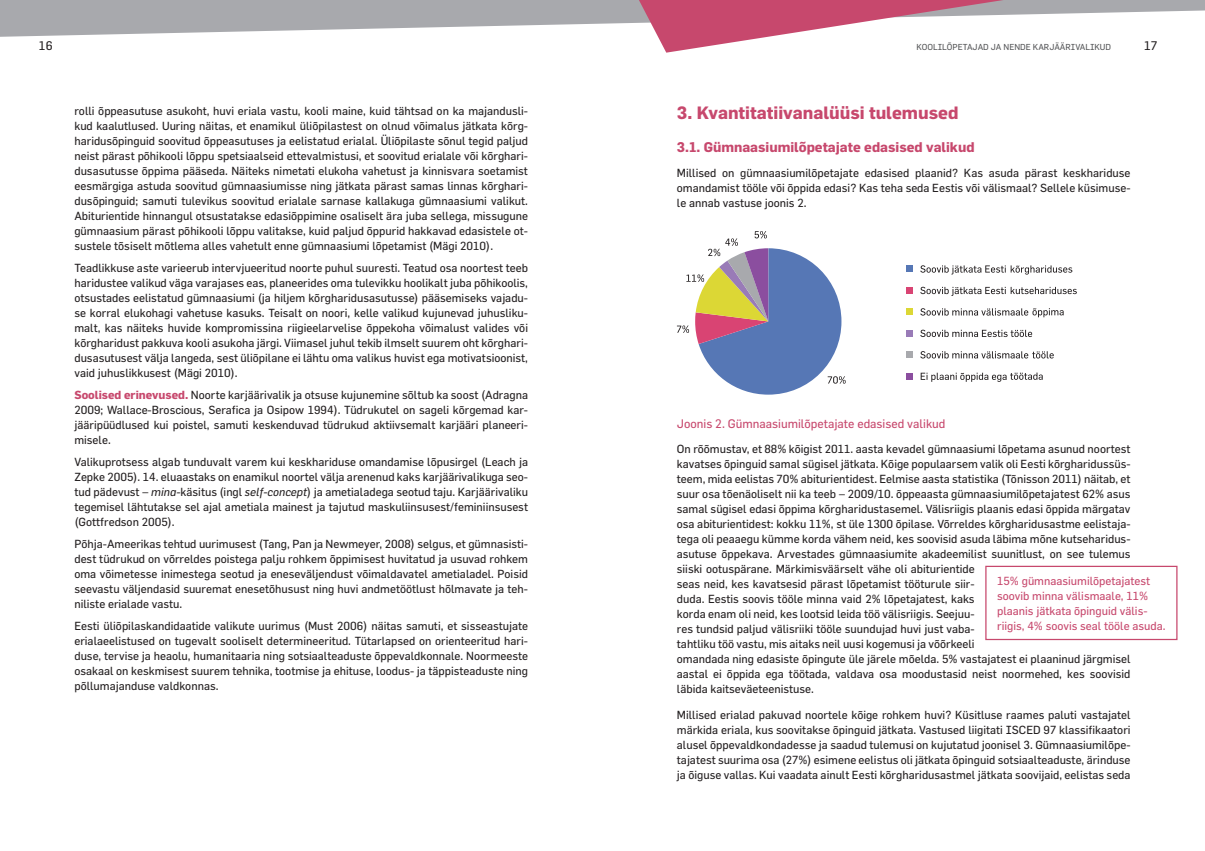
<style>
.page{position:relative;width:1205px;height:851px;background:#fff}
.page>*{position:absolute;margin:0;border:0;box-sizing:border-box;transform-origin:0 0}
.Heading_1{font:700 17.5px "Flama";color:#c7486d}
.Heading_2{font:700 13.75px "Flama";color:#c7486d}
.t1{font:12.25px "Flama";color:#231f20}
.t2{font:12.12px "Flama";color:#c7486d}
.tekst{font:11.5px/15px "Flama";color:#231f20;text-align:justify}
.t3{font:11.5px/15px "Flama";color:#c7486d}
.t4{font:8.5px "Flama";color:#57585a}
.s1{font-weight:700;color:#c7486d}
.s2{font-style:italic}
</style>
<div class="page">
<svg style="left:0;top:0;width:1205px;height:37px;fill:#a8a9ad"></svg>
<svg style="left:639px;top:0;width:364px;height:53px"></svg>
<div style="left:985px;top:565px;width:192px;height:75px;border:1px solid #c7486d"></div>
<svg style="left:677px;top:231px;width:168px;height:163px"></svg>
<div style="left:906px;top:265px;width:7px;height:7px;background:#5677b5"></div>
<svg style="left:920px;top:265px;width:152px;height:9px"></svg>
<div style="left:906px;top:287px;width:7px;height:7px;background:#d94473"></div>
<svg style="left:920px;top:287px;width:157px;height:9px"></svg>
<div style="left:906px;top:308px;width:7px;height:7px;background:#dcd735"></div>
<svg style="left:920px;top:308px;width:143px;height:9px"></svg>
<div style="left:906px;top:330px;width:7px;height:7px;background:#997bb7"></div>
<svg style="left:920px;top:329px;width:112px;height:8px"></svg>
<div style="left:906px;top:351px;width:7px;height:7px;background:#a8a9ad"></div>
<svg style="left:920px;top:351px;width:134px;height:7px"></svg>
<div style="left:906px;top:373px;width:7px;height:6px;background:#8b4e9f"></div>
<svg style="left:920px;top:372px;width:123px;height:10px"></svg>
<p class="t1" style="left:39px;top:38px;width:15px">16</p>
<p class="t4" style="left:916px;top:42px;width:196px">KOOLILÕPETAJAD JA NENDE KARJÄÄRIVALIKUD</p>
<p class="t1" style="left:1144px;top:38px;width:15px">17</p>
<p class="tekst" style="left:74px;top:103px;width:455px">rolli õppeasutuse asukoht, huvi eriala vastu, kooli maine, kuid tähtsad on ka majandusli&shy;kud kaalutlused. Uuring näitas, et enamikul üliõpilastest on olnud võimalus jätkata kõrg&shy;haridusõpinguid soovitud õppeasutuses ja eelistatud erialal. Üliõpilaste sõnul tegid paljud neist pärast põhikooli lõppu spetsiaalseid ettevalmistusi, et soovitud erialale või kõrghari&shy;dusasutusse õppima pääseda. Näiteks nimetati elukoha vahetust ja kinnisvara soetamist eesmärgiga astuda soovitud gümnaasiumisse ning jätkata pärast samas linnas kõrghari&shy;dusõpinguid; samuti tulevikus soovitud erialale sarnase kallakuga gümnaasiumi valikut.<br>Abiturientide hinnangul otsustatakse edasiõppimine osaliselt ära juba sellega, missugune gümnaasium pärast põhikooli lõppu valitakse, kuid paljud õppurid hakkavad edasistele ot&shy;sustele tõsiselt mõtlema alles vahetult enne gümnaasiumi lõpetamist (Mägi 2010).</p>
<p class="tekst" style="left:74px;top:260px;width:455px">Teadlikkuse aste varieerub intervjueeritud noorte puhul suuresti. Teatud osa noortest teeb haridustee valikud väga varajases eas, planeerides oma tulevikku hoolikalt juba põhikoolis, otsustades eelistatud gümnaasiumi (ja hiljem kõrgharidusasutusse) pääsemiseks vajadu&shy;se korral elukohagi vahetuse kasuks. Teisalt on noori, kelle valikud kujunevad juhusliku&shy;malt, kas näiteks huvide kompromissina riigieelarvelise õppekoha võimalust valides või kõrgharidust pakkuva kooli asukoha järgi. Viimasel juhul tekib ilmselt suurem oht kõrghari&shy;dusasutusest välja langeda, sest üliõpilane ei lähtu oma valikus huvist ega motivatsioonist, vaid juhuslikkusest (Mägi 2010).</p>
<p class="tekst" style="left:74px;top:387px;width:455px"><span class="s1">Soolised erinevused.</span> Noorte karjäärivalik ja otsuse kujunemine sõltub ka soost (Adragna 2009; Wallace-Broscious, Serafica ja Osipow 1994). Tüdrukutel on sageli kõrgemad kar&shy;jääripüüdlused kui poistel, samuti keskenduvad tüdrukud aktiivsemalt karjääri planeeri&shy;misele.</p>
<p class="tekst" style="left:74px;top:454px;width:455px">Valikuprotsess algab tunduvalt varem kui keskhariduse omandamise lõpusirgel (Leach ja Zepke 2005). 14. eluaastaks on enamikul noortel välja arenenud kaks karjäärivalikuga seo&shy;tud pädevust – <span class="s2">mina-</span>käsitus (ingl <span class="s2">self-concept</span>) ja ametialadega seotud taju. Karjäärivaliku tegemisel lähtutakse sel ajal ametiala mainest ja tajutud maskuliinsusest/feminiinsusest (Gottfredson 2005).</p>
<p class="tekst" style="left:74px;top:536px;width:455px">Põhja-Ameerikas tehtud uurimusest (Tang, Pan ja Newmeyer, 2008) selgus, et gümnasisti&shy;dest tüdrukud on võrreldes poistega palju rohkem õppimisest huvitatud ja usuvad rohkem oma võimetesse inimestega seotud ja eneseväljendust võimaldavatel ametialadel. Poisid seevastu väljendasid suuremat enesetõhusust ning huvi andmetöötlust hõlmavate ja teh&shy;niliste erialade vastu.</p>
<p class="tekst" style="left:74px;top:618px;width:455px">Eesti üliõpilaskandidaatide valikute uurimus (Must 2006) näitas samuti, et sisseastujate erialaeelistused on tugevalt sooliselt determineeritud. Tütarlapsed on orienteeritud hari&shy;duse, tervise ja heaolu, humanitaaria ning sotsiaalteaduste õppevaldkonnale. Noormeeste osakaal on keskmisest suurem tehnika, tootmise ja ehituse, loodus- ja täppisteaduste ning põllumajanduse valdkonnas.</p>
<p class="Heading_1" style="left:677px;top:102px;width:283px">3. Kvantitatiivanalüüsi tulemused</p>
<p class="Heading_2" style="left:677px;top:138px;width:299px">3.1. Gümnaasiumilõpetajate edasised valikud</p>
<p class="tekst" style="left:677px;top:165px;width:455px">Millised on gümnaasiumilõpetajate edasised plaanid? Kas asuda pärast keskhariduse omandamist tööle või õppida edasi? Kas teha seda Eestis või välismaal? Sellele küsimuse&shy;le annab vastuse joonis 2.</p>
<p class="t2" style="left:677px;top:416px;width:270px">Joonis 2. Gümnaasiumilõpetajate edasised valikud</p>
<p class="tekst" style="left:677px;top:441px;width:455px;text-align:left">On rõõmustav, et 88% kõigist 2011. aasta kevadel gümnaasiumi lõpetama asunud noortest kavatses õpinguid samal sügisel jätkata. Kõige populaarsem valik oli Eesti kõrgharidussüs&shy;teem, mida eelistas 70% abiturientidest. Eelmise aasta statistika (Tõnisson 2011) näitab, et suur osa tõenäoliselt nii ka teeb – 2009/10. õppeaasta gümnaasiumilõpetajatest 62% asus samal sügisel edasi õppima kõrgharidustasemel. Välisriigis plaanis edasi õppida märgatav osa abiturientidest: kokku 11%, st üle 1300 õpilase. Võrreldes kõrgharidusastme eelistaja&shy;tega oli peaaegu kümme korda vähem neid, kes soovisid asuda läbima mõne kutseharidus&shy;asutuse õppekava. Arvestades gümnaasiumite akadeemilist suunitlust, on see tulemus siiski ootuspärane. Märkimisväärselt vähe oli abiturientide<br>seas neid, kes kavatsesid pärast lõpetamist tööturule siir-<br>duda. Eestis soovis tööle minna vaid 2% lõpetajatest, kaks<br>korda enam oli neid, kes lootsid leida töö välisriigis. Seejuu-<br>res tundsid paljud välisriiki tööle suundujad huvi just vaba-<br>tahtliku töö vastu, mis aitaks neil uusi kogemusi ja võõrkeeli<br>omandada ning edasiste õpingute üle järele mõelda. 5% vastajatest ei plaaninud järgmisel aastal ei õppida ega töötada, valdava osa moodustasid neist noormehed, kes soovisid läbida kaitseväeteenistuse.</p>
<p class="tekst" style="left:677px;top:707px;width:455px">Millised erialad pakuvad noortele kõige rohkem huvi? Küsitluse raames paluti vastajatel märkida eriala, kus soovitakse õpinguid jätkata. Vastused liigitati ISCED 97 klassifikaatori alusel õppevaldkondadesse ja saadud tulemusi on kujutatud joonisel 3. Gümnaasiumilõpe&shy;tajatest suurima osa (27%) esimene eelistus oli jätkata õpinguid sotsiaalteaduste, ärinduse ja õiguse vallas. Kui vaadata ainult Eesti kõrgharidusastmel jätkata soovijaid, eelistas seda</p>
<p class="t3" style="left:997px;top:572px;width:170px">15% gümnaasiumilõpetajatest soovib minna välismaale, 11% plaanis jätkata õpinguid välis&shy;riigis, 4% soovis seal tööle asuda.</p>
</div>
